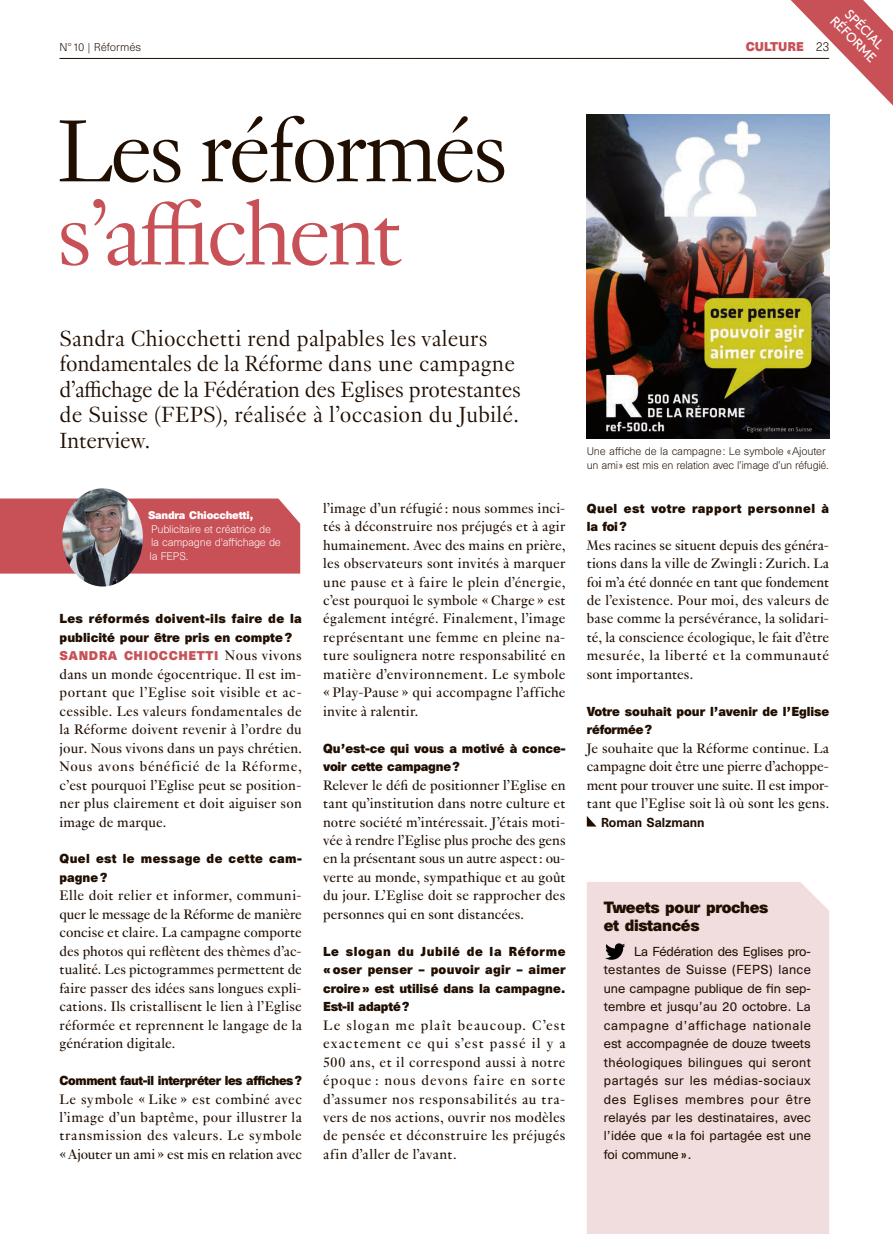
<style>
.page{position:relative;width:893px;height:1234px;background:#fff}
.page>*{position:absolute;margin:0;border:0;box-sizing:border-box;transform-origin:0 0}
.t1{font:300 96.3px "Genath";letter-spacing:-.04em;color:#200e00}
.t2{font:300 96.3px "Genath";letter-spacing:-.04em;color:#c75157}
.t3{font:300 24px/25.5px "Genath";letter-spacing:.005em;color:#200e00}
.t4{font:15px/18.5px "Genath";letter-spacing:.015em;color:#200e00;text-align:justify}
.t5{font:700 15px/18.5px "Unica SB";letter-spacing:-.02em;color:#200e00}
.t6{font:13.5px/15px "Brown";color:#fff;text-align:center}
.t7{font:12px/18.5px "Unica SB";letter-spacing:.005em;color:#200e00;text-align:justify}
.t8{font:700 12px/18.5px "Unica SB";letter-spacing:-.005em;color:#200e00}
.t9{font:700 12px "Unica SB";letter-spacing:-.035em;color:#200e00}
.t10{font:700 12px/18.5px "Unica SB";letter-spacing:.04em;color:#200e00}
.t11{font:700 12px/18.5px "Unica SB";letter-spacing:.035em;color:#200e00}
.t12{font:500 12px "Unica SB";letter-spacing:.005em;color:#200e00}
.t13{font:700 11.7px "Unica SB";letter-spacing:.055em;color:#c75157}
.t14{font:700 11.7px "Unica SB";color:#c75157}
.t15{font:300 10.5px "Unica SB";color:#200e00}
.t16{font:300 10.2px/13.5px "Unica SB";letter-spacing:-.025em;color:#200e00}
.t17{font:300 10.2px/13.5px "Unica SB";letter-spacing:-.02em;color:#fff}
.t18{font:700 10.2px "Unica SB";letter-spacing:-.02em;color:#fff}
.s1{font-weight:300;font-size:12px;color:#200e00}
.s2{font-family:"Genath";font-weight:400;font-size:15px;color:#200e00}
</style>
<div class="page">
<hr style="left:60px;top:58px;width:769px;height:1px;background:#200e00">
<svg style="left:587px;top:816px;width:9px;height:10px"></svg>
<div style="left:587px;top:882px;width:242px;height:351px;background:#f1dddd"></div>
<img style="left:62px;top:488px;width:81px;height:98px">
<svg style="left:0;top:495px;width:301px;height:78px;background:#b66267"></svg>
<svg style="left:605px;top:943px;width:20px;height:16px"></svg>
<svg style="left:791px;top:0;width:102px;height:105px"></svg>
<img style="left:587px;top:115px;width:242px;height:323px">
<p class="t6" style="left:849px;top:2px;width:60px;rotate:45deg">SPÉCIAL<br>RÉFORME</p>
<p class="t15" style="left:60px;top:41px;width:83px">N° 10 | Réformés</p>
<p class="t14" style="left:746px;top:39px;width:85px">CULTURE <span class="s1">23</span></p>
<h1 class="t1" style="left:57px;top:83px;width:453px">Les réformés</h1>
<h1 class="t2" style="left:57px;top:166px;width:348px">s’affichent</h1>
<h2 class="t3" style="left:60px;top:323px;width:463px">Sandra Chiocchetti rend palpables les valeurs fondamentales de la Réforme dans une campagne d’affichage de la Fédération des Eglises protestantes de Suisse (FEPS), réalisée à l’occasion du Jubilé.<br>Interview.</h2>
<p class="t18" style="left:148px;top:509px;width:107px">Sandra Chiocchetti,</p>
<p class="t17" style="left:150px;top:522px;width:133px">Publicitaire et créatrice de<br>la campagne d'affichage de la FEPS.</p>
<p class="t8" style="left:60px;top:610px;width:244px">Les réformés doivent-ils faire de la publicité pour être pris en compte?</p>
<p class="t13" style="left:60px;top:648px;width:244px">SANDRA CHIOCCHETTI <span class="s2">Nous vivons</span></p>
<p class="t4" style="left:60px;top:663px;width:244px">dans un monde égocentrique. Il est im&shy;portant que l’Eglise soit visible et ac&shy;cessible. Les valeurs fondamentales de la Réforme doivent revenir à l’ordre du jour. Nous vivons dans un pays chrétien.<br>Nous avons bénéficié de la Réforme, c’est pourquoi l’Eglise peut se position&shy;ner plus clairement et doit aiguiser son image de marque.</p>
<p class="t11" style="left:60px;top:850px;width:244px">Quel est le message de cette cam&shy;pagne?</p>
<p class="t4" style="left:60px;top:885px;width:244px">Elle doit relier et informer, communi&shy;quer le message de la Réforme de manière concise et claire. La campagne comporte des photos qui reflètent des thèmes d’ac&shy;tualité. Les pictogrammes permettent de faire passer des idées sans longues expli&shy;cations. Ils cristallisent le lien à l’Eglise réformée et reprennent le langage de la génération digitale.</p>
<p class="t9" style="left:60px;top:1072px;width:244px">Comment faut-il interpréter les affiches?</p>
<p class="t4" style="left:60px;top:1088px;width:244px">Le symbole « Like » est combiné avec l’image d’un baptême, pour illustrer la transmission des valeurs. Le symbole « Ajouter un ami » est mis en relation avec</p>
<p class="t4" style="left:323px;top:497px;width:244px">l’image d’un réfugié : nous sommes inci&shy;tés à déconstruire nos préjugés et à agir humainement. Avec des mains en prière, les observateurs sont invités à marquer une pause et à faire le plein d’énergie, c’est pourquoi le symbole « Charge » est également intégré. Finalement, l’image représentant une femme en pleine na&shy;ture soulignera notre responsabilité en matière d’environnement. Le symbole « Play-Pause » qui accompagne l’affiche invite à ralentir.</p>
<p class="t8" style="left:323px;top:740px;width:244px">Qu’est-ce qui vous a motivé à conce&shy;voir cette campagne?</p>
<p class="t4" style="left:323px;top:774px;width:244px">Relever le défi de positionner l’Eglise en tant qu’institution dans notre culture et notre société m’intéressait. J’étais moti&shy;vée à rendre l’Eglise plus proche des gens en la présentant sous un autre aspect : ou&shy;verte au monde, sympathique et au goût du jour. L’Eglise doit se rapprocher des personnes qui en sont distancées.</p>
<p class="t8" style="left:323px;top:943px;width:244px;text-align:justify">Le slogan du Jubilé de la Réforme «oser penser – pouvoir agir – aimer croire» est utilisé dans la campagne.<br>Est-il adapté?</p>
<p class="t4" style="left:323px;top:1014px;width:244px">Le slogan me plaît beaucoup. C’est exactement ce qui s’est passé il y a 500 ans, et il correspond aussi à notre époque : nous devons faire en sorte d’assumer nos responsabilités au tra&shy;vers de nos actions, ouvrir nos modèles de pensée et déconstruire les préjugés afin d’aller de l’avant.</p>
<p class="t16" style="left:587px;top:445px;width:243px">Une affiche de la campagne: Le symbole «Ajouter un ami» est mis en relation avec l’image d’un réfugié.</p>
<p class="t10" style="left:587px;top:500px;width:244px">Quel est votre rapport personnel à la foi?</p>
<p class="t4" style="left:587px;top:534px;width:244px">Mes racines se situent depuis des généra&shy;tions dans la ville de Zwingli : Zurich. La foi m’a été donnée en tant que fondement de l’existence. Pour moi, des valeurs de base comme la persévérance, la solidari&shy;té, la conscience écologique, le fait d’être mesurée, la liberté et la communauté sont importantes.</p>
<p class="t8" style="left:587px;top:703px;width:244px">Votre souhait pour l’avenir de l’Eglise réformée?</p>
<p class="t4" style="left:587px;top:737px;width:244px">Je souhaite que la Réforme continue. La campagne doit être une pierre d’achoppe&shy;ment pour trouver une suite. Il est impor&shy;tant que l’Eglise soit là où sont les gens.</p>
<p class="t12" style="left:601px;top:814px;width:105px">Roman Salzmann</p>
<p class="t5" style="left:604px;top:899px;width:166px">Tweets pour proches et distancés</p>
<p class="t7" style="left:604px;top:942px;width:209px;text-indent:30px">La Fédération des Eglises pro&shy;testantes de Suisse (FEPS) lance une campagne publique de fin sep&shy;tembre et jusqu’au 20 octobre. La campagne d’affichage nationale est accompagnée de douze tweets théologiques bilingues qui seront partagés sur les médias-sociaux des Eglises membres pour être relayés par les destinataires, avec l’idée que « la foi partagée est une foi commune ».</p>
</div>
